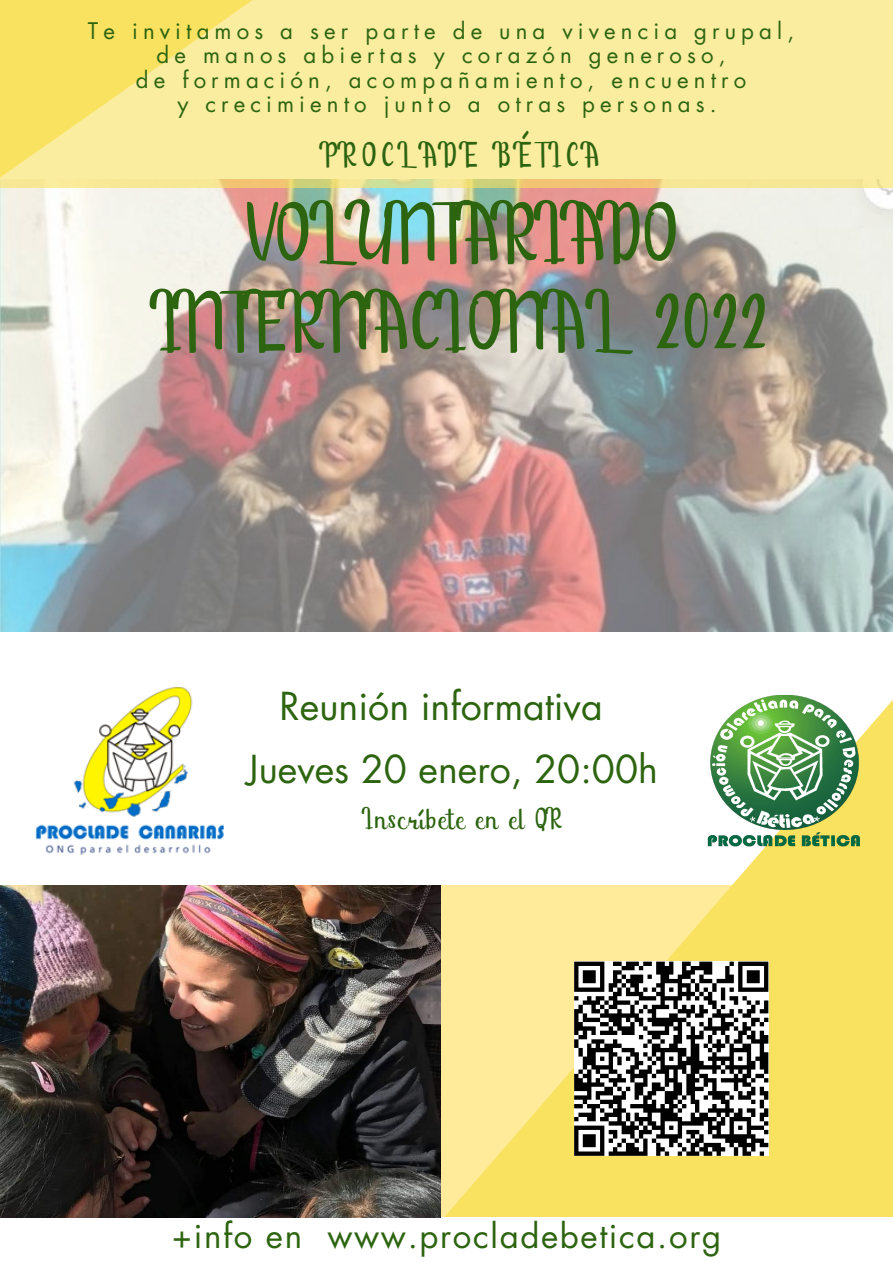
<style>
.page{position:relative;width:893px;height:1263px;background:#fff}
.page>*{position:absolute;margin:0;border:0;box-sizing:border-box;transform-origin:0 0}
.t1{font:84.53px/88.7px "Sunshine Mind";color:#2d6410;text-align:center}
.t2{font:37.5px "Futura Std";color:#2d6410}
.t3{font:34.95px "Sunshine Mind";letter-spacing:.13em;color:#2d6410}
.t4{font:33px "Futura Std";letter-spacing:.05em;color:#2d6410}
.t5{font:29.7px "Sunshine Mind";letter-spacing:.05em;color:#2d6410}
.t6{font:22.2px "Futura Std";letter-spacing:.23em;color:#2d6410}
</style>
<div class="page">
<img style="left:0;top:187px;width:892px;height:445px">
<div style="left:0;top:0;width:893px;height:187px;background:#fbed9f"></div>
<svg style="left:378px;top:578px;width:515px;height:640px"></svg>
<svg style="left:574px;top:962px;width:194px;height:194px"></svg>
<img style="left:707px;top:696px;width:153px;height:152px">
<svg style="left:0;top:0;width:477px;height:352px"></svg>
<img style="left:0;top:886px;width:440px;height:332px">
<img style="left:35px;top:687px;width:189px;height:168px">
<p class="t6" style="left:88px;top:21px;width:707px">Te invitamos a ser parte de una vivencia grupal,</p>
<p class="t6" style="left:157px;top:45px;width:570px">de manos abiertas y corazón generoso,</p>
<p class="t6" style="left:136px;top:69px;width:611px">de formación, acompañamiento, encuentro</p>
<p class="t6" style="left:177px;top:94px;width:540px">y crecimiento junto a otras personas.</p>
<p class="t3" style="left:324px;top:135px;width:278px">PROCLADE BÉTICA</p>
<p class="t1" style="left:157px;top:195px;width:615px">VOLUNTARIADO<br>INTERNACIONAL 2022</p>
<p class="t2" style="left:280px;top:689px;width:324px">Reunión informativa</p>
<p class="t2" style="left:247px;top:752px;width:412px">Jueves 20 enero, 20:00h</p>
<p class="t5" style="left:364px;top:801px;width:200px">Inscríbete en el QR</p>
<p class="t4" style="left:172px;top:1221px;width:551px">+info en www.procladebetica.org</p>
</div>
